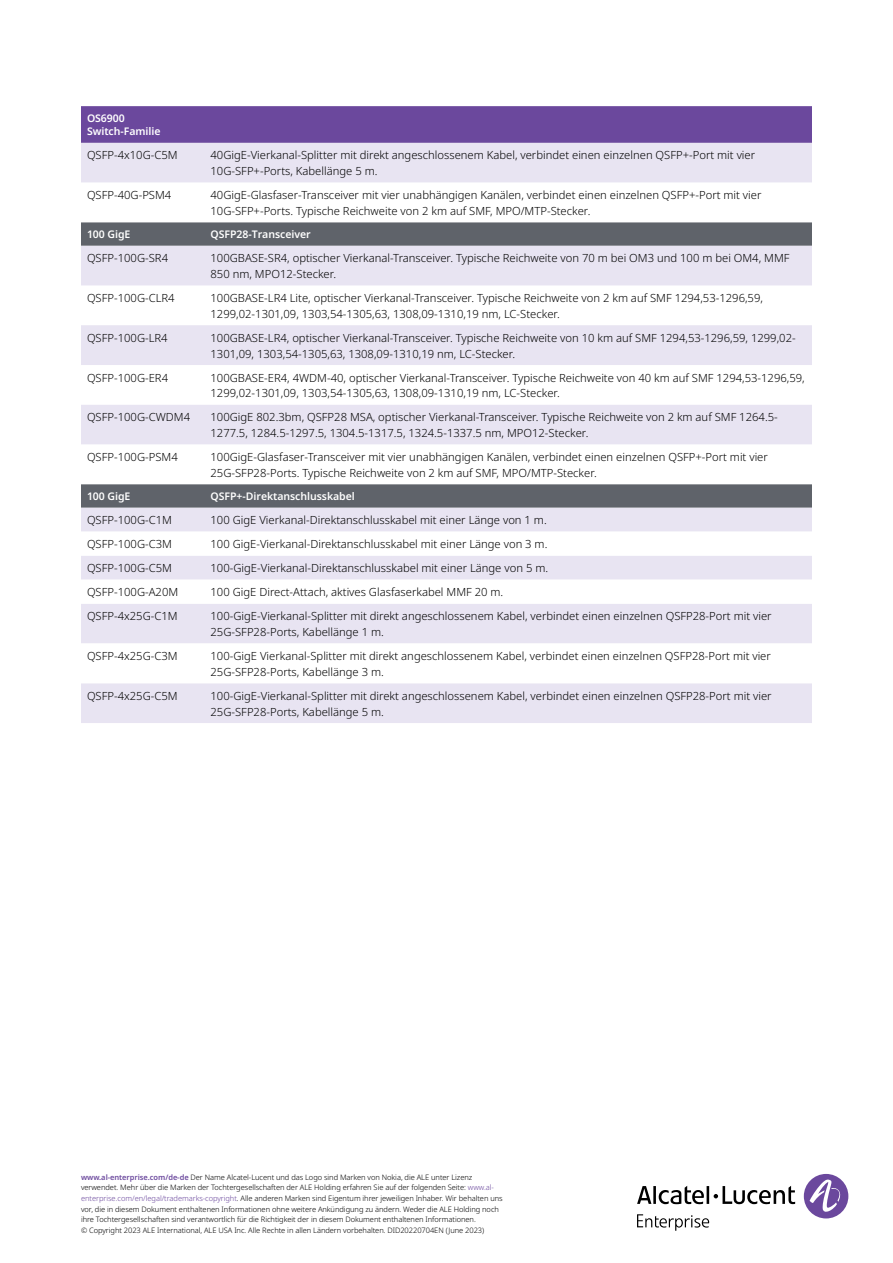
<style>
.page{position:relative;width:893px;height:1263px;background:#fff}
.page>*{position:absolute;margin:0;border:0;box-sizing:border-box;transform-origin:0 0}
.t1{font:300 11.25px/15.8px "Noto Sans";color:#000}
.t2{font:600 10.5px/13.5px "Noto Sans";letter-spacing:-.005em;color:#fff}
.t3{font:300 7.5px/10.5px "Noto Sans";letter-spacing:-.005em;color:#000}
.s1{font-weight:600;color:#6b489d}
.s2{color:#6b489d}
</style>
<div class="page">
<div style="left:804px;top:1174px;width:44px;height:44px;background:#6b489d;border-radius:50%"></div>
<svg style="left:809px;top:1179px;width:34px;height:33px"></svg>
<svg style="left:637px;top:1186px;width:158px;height:18px"></svg>
<svg style="left:637px;top:1214px;width:72px;height:17px"></svg>
<div style="left:81px;top:106px;width:731px;height:37px;background:#6b489d"></div>
<div style="left:81px;top:143px;width:731px;height:580px;background:#e8e4f2"></div>
<svg style="left:81px;top:183px;width:731px;height:500px"></svg>
<svg style="left:81px;top:222px;width:731px;height:24px;background:#63676e"></svg>
<svg style="left:81px;top:484px;width:731px;height:24px;background:#63676e"></svg>
<p class="t2" style="left:87px;top:112px;width:75px">OS6900<br>Switch-Familie</p>
<p class="t1" style="left:87px;top:148px;width:92px">QSFP-4x10G-C5M</p>
<p class="t1" style="left:211px;top:148px;width:546px">40GigE-Vierkanal-Splitter mit direkt angeschlossenem Kabel, verbindet einen einzelnen QSFP+-Port mit vier<br>10G-SFP+-Ports, Kabellänge 5 m.</p>
<p class="t1" style="left:87px;top:187px;width:86px">QSFP-40G-PSM4</p>
<p class="t1" style="left:211px;top:187px;width:552px">40GigE-Glasfaser-Transceiver mit vier unabhängigen Kanälen, verbindet einen einzelnen QSFP+-Port mit vier<br>10G-SFP+-Ports. Typische Reichweite von 2 km auf SMF, MPO/MTP-Stecker.</p>
<p class="t2" style="left:87px;top:228px;width:45px">100 GigE</p>
<p class="t2" style="left:211px;top:228px;width:102px">QSFP28-Transceiver</p>
<p class="t1" style="left:87px;top:250px;width:83px">QSFP-100G-SR4</p>
<p class="t1" style="left:211px;top:250px;width:580px">100GBASE-SR4, optischer Vierkanal-Transceiver. Typische Reichweite von 70 m bei OM3 und 100 m bei OM4, MMF<br>850 nm, MPO12-Stecker.</p>
<p class="t1" style="left:87px;top:290px;width:89px">QSFP-100G-CLR4</p>
<p class="t1" style="left:211px;top:290px;width:554px">100GBASE-LR4 Lite, optischer Vierkanal-Transceiver. Typische Reichweite von 2 km auf SMF 1294,53-1296,59,<br>1299,02-1301,09, 1303,54-1305,63, 1308,09-1310,19 nm, LC-Stecker.</p>
<p class="t1" style="left:87px;top:330px;width:82px">QSFP-100G-LR4</p>
<p class="t1" style="left:211px;top:330px;width:587px">100GBASE-LR4, optischer Vierkanal-Transceiver. Typische Reichweite von 10 km auf SMF 1294,53-1296,59, 1299,02-<br>1301,09, 1303,54-1305,63, 1308,09-1310,19 nm, LC-Stecker.</p>
<p class="t1" style="left:87px;top:370px;width:83px">QSFP-100G-ER4</p>
<p class="t1" style="left:211px;top:370px;width:596px">100GBASE-ER4, 4WDM-40, optischer Vierkanal-Transceiver. Typische Reichweite von 40 km auf SMF 1294,53-1296,59,<br>1299,02-1301,09, 1303,54-1305,63, 1308,09-1310,19 nm, LC-Stecker.</p>
<p class="t1" style="left:87px;top:410px;width:105px">QSFP-100G-CWDM4</p>
<p class="t1" style="left:211px;top:410px;width:569px">100GigE 802.3bm, QSFP28 MSA, optischer Vierkanal-Transceiver. Typische Reichweite von 2 km auf SMF 1264.5-<br>1277.5, 1284.5-1297.5, 1304.5-1317.5, 1324.5-1337.5 nm, MPO12-Stecker.</p>
<p class="t1" style="left:87px;top:449px;width:92px">QSFP-100G-PSM4</p>
<p class="t1" style="left:211px;top:449px;width:559px">100GigE-Glasfaser-Transceiver mit vier unabhängigen Kanälen, verbindet einen einzelnen QSFP+-Port mit vier<br>25G-SFP28-Ports. Typische Reichweite von 2 km auf SMF, MPO/MTP-Stecker.</p>
<p class="t2" style="left:87px;top:490px;width:45px">100 GigE</p>
<p class="t2" style="left:211px;top:490px;width:146px">QSFP+-Direktanschlusskabel</p>
<p class="t1" style="left:87px;top:512px;width:87px">QSFP-100G-C1M</p>
<p class="t1" style="left:211px;top:512px;width:338px">100 GigE Vierkanal-Direktanschlusskabel mit einer Länge von 1 m.</p>
<p class="t1" style="left:87px;top:536px;width:87px">QSFP-100G-C3M</p>
<p class="t1" style="left:211px;top:536px;width:338px">100 GigE-Vierkanal-Direktanschlusskabel mit einer Länge von 3 m.</p>
<p class="t1" style="left:87px;top:560px;width:87px">QSFP-100G-C5M</p>
<p class="t1" style="left:211px;top:560px;width:339px">100-GigE-Vierkanal-Direktanschlusskabel mit einer Länge von 5 m.</p>
<p class="t1" style="left:87px;top:584px;width:93px">QSFP-100G-A20M</p>
<p class="t1" style="left:211px;top:584px;width:294px">100 GigE Direct-Attach, aktives Glasfaserkabel MMF 20 m.</p>
<p class="t1" style="left:87px;top:608px;width:92px">QSFP-4x25G-C1M</p>
<p class="t1" style="left:211px;top:608px;width:563px">100-GigE-Vierkanal-Splitter mit direkt angeschlossenem Kabel, verbindet einen einzelnen QSFP28-Port mit vier<br>25G-SFP28-Ports, Kabellänge 1 m.</p>
<p class="t1" style="left:87px;top:648px;width:92px">QSFP-4x25G-C3M</p>
<p class="t1" style="left:211px;top:648px;width:562px">100-GigE Vierkanal-Splitter mit direkt angeschlossenem Kabel, verbindet einen einzelnen QSFP28-Port mit vier<br>25G-SFP28-Ports, Kabellänge 3 m.</p>
<p class="t1" style="left:87px;top:688px;width:92px">QSFP-4x25G-C5M</p>
<p class="t1" style="left:211px;top:688px;width:563px">100-GigE-Vierkanal-Splitter mit direkt angeschlossenem Kabel, verbindet einen einzelnen QSFP28-Port mit vier<br>25G-SFP28-Ports, Kabellänge 5 m.</p>
<p class="t3" style="left:81px;top:1172px;width:423px"><span class="s1">www.al-enterprise.com/de-de</span> Der Name Alcatel-Lucent und das Logo sind Marken von Nokia, die ALE unter Lizenz verwendet. Mehr über die Marken der Tochtergesellschaften der ALE Holding erfahren Sie auf der folgenden Seite: <span class="s2">www.al&shy;enterprise.com/en/legal/trademarks-copyright</span>. Alle anderen Marken sind Eigentum ihrer jeweiligen Inhaber. Wir behalten uns vor, die in diesem Dokument enthaltenen Informationen ohne weitere Ankündigung zu ändern. Weder die ALE Holding noch ihre Tochtergesellschaften sind verantwortlich für die Richtigkeit der in diesem Dokument enthaltenen Informationen.<br>© Copyright 2023 ALE International, ALE USA Inc. Alle Rechte in allen Ländern vorbehalten. DID20220704EN (June 2023)</p>
</div>
